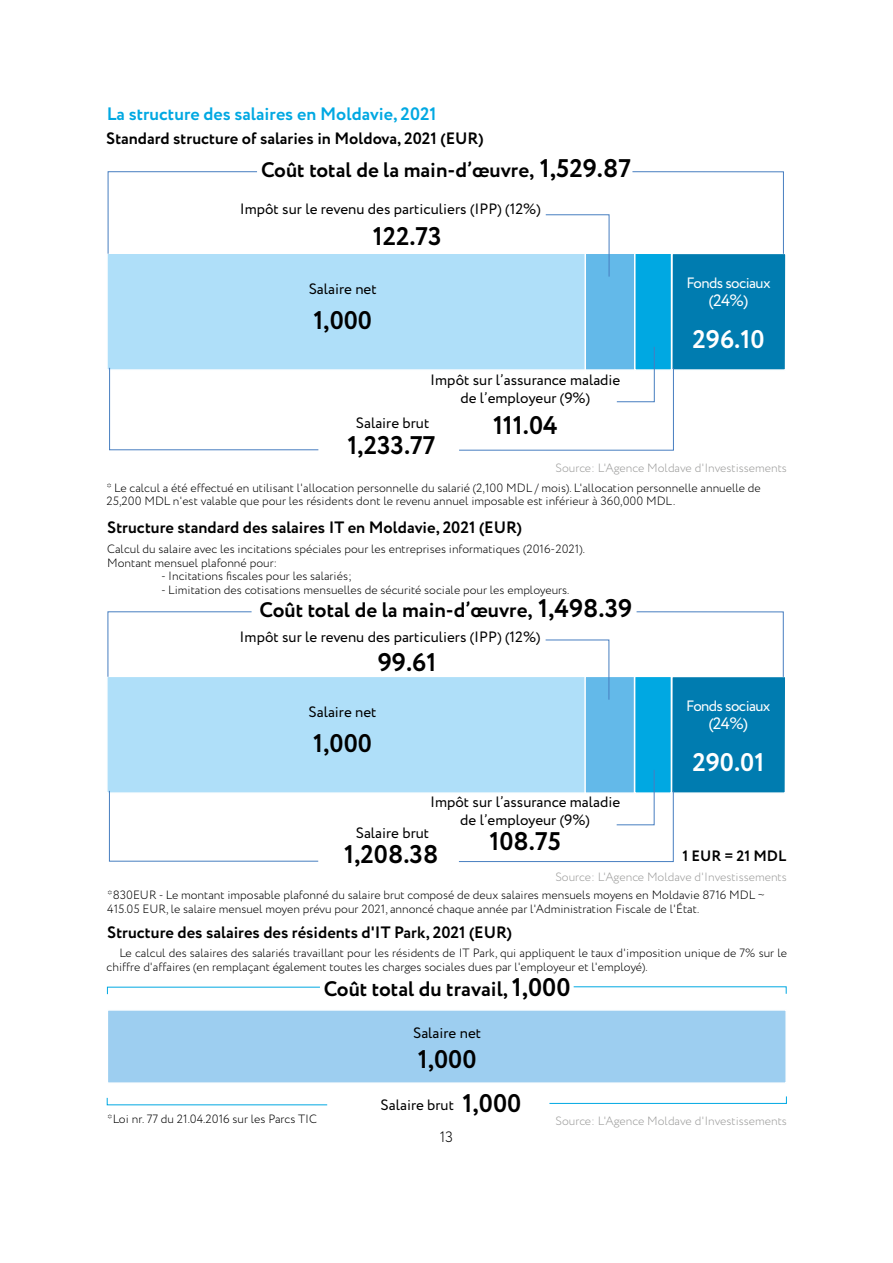
<style>
.page{position:relative;width:893px;height:1263px;background:#fff}
.page>*{position:absolute;margin:0;border:0;box-sizing:border-box;transform-origin:0 0}
.t1{font:700 25.5px "Circe";color:#000}
.t2{font:700 25.5px "Circe";color:#fff}
.t3{font:700 21px "Circe";color:#000}
.t4{font:700 18px "Circe";color:#00a8e2}
.t5{font:700 16.5px "Circe";color:#000}
.t6{font:16.5px "Circe";color:#fff}
.t7{font:15px/18px "Circe";color:#000;text-align:center}
.t8{font:15px "Circe";letter-spacing:-.04em;color:#fff}
.t9{font:700 15px "Circe";color:#000}
.t10{font:300 15px "Circe";color:#000}
.t11{font:300 12px/13.5px "Circe";color:#000}
.t12{font:300 12px "Circe";color:#9d9d9c}
.s1{font-size:25.5px}
.s2{font-weight:700;font-size:25.5px}
</style>
<div class="page">
<div style="left:106px;top:252px;width:493px;height:119px;background:#afdff9;border:2px solid #fff"></div>
<div style="left:584px;top:252px;width:51px;height:119px;background:#63b9e9;border:2px solid #fff"></div>
<div style="left:672px;top:253px;width:114px;height:117px;background:#007cb0"></div>
<div style="left:671px;top:253px;width:116px;height:118px;border:2px solid #fff"></div>
<div style="left:634px;top:252px;width:38px;height:119px;background:#00a8e2;border:2px solid #fff"></div>
<svg style="left:107px;top:171px;width:677px;height:84px"></svg>
<svg style="left:109px;top:367px;width:565px;height:84px"></svg>
<svg style="left:545px;top:214px;width:65px;height:63px"></svg>
<svg style="left:616px;top:346px;width:39px;height:56px"></svg>
<div style="left:107px;top:1009px;width:680px;height:75px;background:#9dcef0;border:2px solid #fff"></div>
<svg style="left:106px;top:1097px;width:222px;height:8px"></svg>
<svg style="left:549px;top:1096px;width:238px;height:8px"></svg>
<svg style="left:107px;top:986px;width:213px;height:9px"></svg>
<svg style="left:573px;top:986px;width:214px;height:8px"></svg>
<div style="left:106px;top:676px;width:492px;height:118px;background:#afdff9;border:2px solid #fff"></div>
<div style="left:584px;top:676px;width:51px;height:118px;background:#63b9e9;border:2px solid #fff"></div>
<div style="left:671px;top:676px;width:115px;height:117px;background:#007cb0"></div>
<div style="left:671px;top:676px;width:115px;height:118px;border:2px solid #fff"></div>
<div style="left:634px;top:676px;width:38px;height:118px;background:#00a8e2;border:2px solid #fff"></div>
<svg style="left:107px;top:611px;width:677px;height:67px"></svg>
<svg style="left:545px;top:639px;width:65px;height:61px"></svg>
<svg style="left:109px;top:769px;width:565px;height:93px"></svg>
<h3 class="t4" style="left:107px;top:102px;width:331px">La structure des salaires en Moldavie, 2021</h3>
<h3 class="t5" style="left:106px;top:128px;width:379px">Standard structure of salaries in Moldova, 2021 (EUR)</h3>
<h2 class="t3" style="left:261px;top:156px;width:371px">Coût total de la main-d’œuvre, <span class="s1">1,529.87</span></h2>
<p class="t7" style="left:240px;top:201px;width:303px">Impôt sur le revenu des particuliers (IPP) (12%)</p>
<h1 class="t1" style="left:373px;top:219px;width:71px">122.73</h1>
<p class="t7" style="left:309px;top:281px;width:70px">Salaire net</p>
<h1 class="t1" style="left:313px;top:303px;width:60px">1,000</h1>
<p class="t7" style="left:430px;top:371px;width:192px">Impôt sur l’assurance maladie de l’employeur (9%)</p>
<h1 class="t1" style="left:493px;top:408px;width:66px">111.04</h1>
<p class="t7" style="left:356px;top:414px;width:75px">Salaire brut</p>
<h1 class="t1" style="left:347px;top:428px;width:90px">1,233.77</h1>
<p class="t8" style="left:686px;top:273px;width:86px">Fonds sociaux</p>
<h3 class="t6" style="left:709px;top:290px;width:41px">(24%)</h3>
<h1 class="t2" style="left:692px;top:322px;width:74px">296.10</h1>
<p class="t12" style="left:555px;top:460px;width:233px">Source: L'Agence Moldave d'Investissements</p>
<p class="t11" style="left:107px;top:481px;width:656px">* Le calcul a été effectué en utilisant l'allocation personnelle du salarié (2,100 MDL / mois). L'allocation personnelle annuelle de<br>25,200 MDL n'est valable que pour les résidents dont le revenu annuel imposable est inférieur à 360,000 MDL.</p>
<h3 class="t5" style="left:107px;top:517px;width:416px">Structure standard des salaires IT en Moldavie, 2021 (EUR)</h3>
<p class="t11" style="left:107px;top:543px;width:479px">Calcul du salaire avec les incitations spéciales pour les entreprises informatiques (2016-2021).<br>Montant mensuel plafonné pour:</p>
<p class="t11" style="left:161px;top:570px;width:192px">- Incitations fiscales pour les salariés;</p>
<p class="t11" style="left:161px;top:583px;width:410px">- Limitation des cotisations mensuelles de sécurité sociale pour les employeurs.</p>
<h2 class="t3" style="left:260px;top:596px;width:374px">Coût total de la main-d’œuvre, <span class="s1">1,498.39</span></h2>
<p class="t7" style="left:240px;top:628px;width:303px">Impôt sur le revenu des particuliers (IPP) (12%)</p>
<h1 class="t1" style="left:378px;top:645px;width:60px">99.61</h1>
<p class="t7" style="left:309px;top:704px;width:70px">Salaire net</p>
<h1 class="t1" style="left:313px;top:726px;width:60px">1,000</h1>
<p class="t7" style="left:430px;top:793px;width:192px">Impôt sur l’assurance maladie de l’employeur (9%)</p>
<h1 class="t1" style="left:489px;top:824px;width:73px">108.75</h1>
<p class="t7" style="left:356px;top:824px;width:75px">Salaire brut</p>
<h1 class="t1" style="left:344px;top:837px;width:96px">1,208.38</h1>
<p class="t8" style="left:686px;top:696px;width:86px">Fonds sociaux</p>
<h3 class="t6" style="left:709px;top:713px;width:41px">(24%)</h3>
<h1 class="t2" style="left:692px;top:745px;width:73px">290.01</h1>
<p class="t9" style="left:682px;top:845px;width:105px">1 EUR = 21 MDL</p>
<p class="t12" style="left:555px;top:869px;width:233px">Source: L'Agence Moldave d'Investissements</p>
<p class="t11" style="left:107px;top:888px;width:659px;line-height:14.4px">*830EUR - Le montant imposable plafonné du salaire brut composé de deux salaires mensuels moyens en Moldavie 8716 MDL ~<br>415.05 EUR, le salaire mensuel moyen prévu pour 2021, annoncé chaque année par l'Administration Fiscale de l'État.</p>
<h3 class="t5" style="left:107px;top:921px;width:406px">Structure des salaires des résidents d'IT Park, 2021 (EUR)</h3>
<p class="t11" style="left:107px;top:947px;width:682px;text-indent:13px">Le calcul des salaires des salariés travaillant pour les résidents de IT Park, qui appliquent le taux d'imposition unique de 7% sur le chiffre d'affaires (en remplaçant également toutes les charges sociales dues par l'employeur et l'employé).</p>
<h2 class="t3" style="left:324px;top:975px;width:248px">Coût total du travail, <span class="s1">1,000</span></h2>
<p class="t7" style="left:413px;top:1024px;width:70px">Salaire net</p>
<p class="t11" style="left:107px;top:1113px;width:211px">*Loi nr. 77 du 21.04.2016 sur les Parcs TIC</p>
<h1 class="t1" style="left:418px;top:1042px;width:60px">1,000</h1>
<p class="t7" style="left:381px;top:1097px;width:142px">Salaire brut <span class="s2">1,000</span></p>
<p class="t10" style="left:440px;top:1127px;width:15px">13</p>
<p class="t12" style="left:555px;top:1112px;width:233px">Source: L'Agence Moldave d'Investissements</p>
</div>
